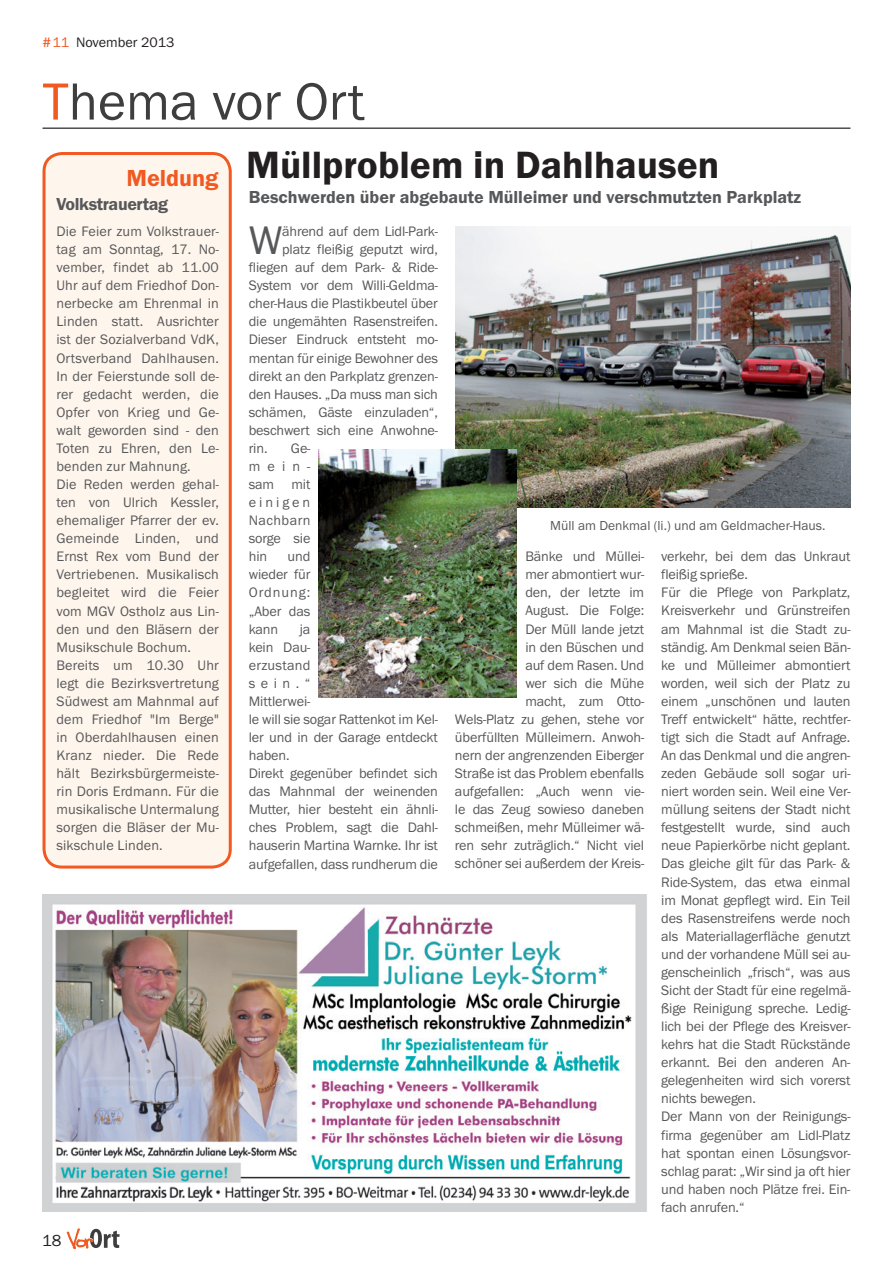
<style>
.page{position:relative;width:893px;height:1263px;background:#fff}
.page>*{position:absolute;margin:0;border:0;box-sizing:border-box;transform-origin:0 0}
.t1{font:54px "Franklin Goth EF";color:#3e3e3f}
.t2{font:41.4px "Franklin Goth EF";color:#57585a}
.t3{font:600 39.45px "Franklin Goth EF";color:#231f20}
.t4{font:600 24px "Franklin Goth EF";color:#f15921}
.t5{font:600 18px "Franklin Goth EF";color:#57585a}
.t6{font:600 18px "Franklin Goth EF";letter-spacing:-.02em;color:#57585a}
.t7{font:16.5px "Franklin Goth EF";color:#231f20}
.t8{font:14.25px/18px "Franklin Goth EF";letter-spacing:-.01em;color:#57585a;text-align:justify}
.t9{font:14.25px/18px "Franklin Goth EF";letter-spacing:.01em;color:#57585a}
.t10{font:14.25px "Franklin Goth EF";color:#231f20}
.t11{font:13.5px "Franklin Goth EF";color:#57585a}
.s1{color:#f15921}
</style>
<div class="page">
<svg style="left:67px;top:1228px;width:53px;height:21px"></svg>
<hr style="left:43px;top:128px;width:807px;height:1px;background:#231f20">
<img style="left:455px;top:227px;width:395px;height:280px">
<img style="left:43px;top:894px;width:604px;height:318px">
<img style="left:319px;top:450px;width:198px;height:247px">
<div style="left:44px;top:154px;width:186px;height:713px;background:#fef5ec;border-radius:18px"></div>
<div style="left:43px;top:152px;width:189px;height:716px;border:3px solid #f15921;border-radius:18px"></div>
<p class="t10" style="left:42px;top:35px;width:133px"><span class="s1">#11</span> November 2013</p>
<h1 class="t1" style="left:43px;top:72px;width:324px"><span class="s1">T</span>hema vor Ort</h1>
<h3 class="t3" style="left:246px;top:143px;width:475px">Müllproblem in Dahlhausen</h3>
<p class="t5" style="left:249px;top:187px;width:554px">Beschwerden über abgebaute Mülleimer und verschmutzten Parkplatz</p>
<h2 class="t2" style="left:249px;top:218px;width:35px">W</h2>
<p class="t8" style="left:282px;top:222px;width:157px">ährend auf dem Lidl-Park-</p>
<h3 class="t4" style="left:126px;top:165px;width:94px">Meldung</h3>
<p class="t6" style="left:56px;top:194px;width:113px">Volkstrauertag</p>
<p class="t9" style="left:56px;top:222px;width:164px">Die Feier zum Volkstrauer&shy;tag am Sonntag, 17. No&shy;vember, findet ab 11.00<br>Uhr auf dem Friedhof Don&shy;nerbecke am Ehrenmal in<br>Linden statt. Ausrichter ist der Sozialverband VdK,<br>Ortsverband Dahlhausen.<br>In der Feierstunde soll de&shy;rer gedacht werden, die<br>Opfer von Krieg und Ge&shy;walt geworden sind - den<br>Toten zu Ehren, den Le&shy;benden zur Mahnung.<br>Die Reden werden gehal&shy;ten von Ulrich Kessler, ehemaliger Pfarrer der ev.<br>Gemeinde Linden, und<br>Ernst Rex vom Bund der<br>Vertriebenen. Musikalisch begleitet wird die Feier vom MGV Ostholz aus Lin&shy;den und den Bläsern der<br>Musikschule Bochum.<br>Bereits um 10.30 Uhr legt die Bezirksvertretung<br>Südwest am Mahnmal auf dem Friedhof "Im Berge" in Oberdahlhausen einen<br>Kranz nieder. Die Rede hält Bezirksbürgermeiste&shy;rin Doris Erdmann. Für die musikalische Untermalung sorgen die Bläser der Mu&shy;sikschule Linden.</p>
<p class="t8" style="left:282px;top:241px;width:157px">platz fleißig geputzt wird,</p>
<p class="t8" style="left:249px;top:259px;width:191px">fliegen auf dem Park- &amp; Ride-</p>
<p class="t8" style="left:249px;top:277px;width:191px">System vor dem Willi-Geldma-</p>
<p class="t8" style="left:249px;top:295px;width:191px">cher-Haus die Plastikbeutel über</p>
<p class="t8" style="left:249px;top:313px;width:191px">die ungemähten Rasenstreifen.</p>
<p class="t8" style="left:249px;top:331px;width:191px">Dieser Eindruck entsteht mo-</p>
<p class="t8" style="left:249px;top:349px;width:191px">mentan für einige Bewohner des</p>
<p class="t8" style="left:249px;top:367px;width:191px">direkt an den Parkplatz grenzen-</p>
<p class="t8" style="left:249px;top:385px;width:191px">den Hauses. „Da muss man sich</p>
<p class="t8" style="left:249px;top:403px;width:191px">schämen, Gäste einzuladen“,</p>
<p class="t8" style="left:249px;top:421px;width:191px">beschwert sich eine Anwohne-</p>
<p class="t8" style="left:249px;top:439px;width:20px">rin.</p>
<p class="t8" style="left:249px;top:439px;width:63px;text-indent:42px">Ge&shy;mein&shy;sam mit einigen Nachbarn sorge sie hin</p>
<p class="t11" style="left:550px;top:518px;width:277px">Müll am Denkmal (li.) und am Geldmacher-Haus.</p>
<p class="t8" style="left:455px;top:548px;width:191px;text-align:right">Bänke und Müllei-<br>mer abmontiert wur-<br>den, der letzte im<br>August. Die Folge:<br>Der Müll lande jetzt<br>in den Büschen und<br>auf dem Rasen. Und<br>wer sich die Mühe<br>macht, zum Otto-<br>Wels-Platz zu gehen, stehe vor überfüllten Mülleimern. Anwoh&shy;nern der angrenzenden Eiberger<br>Straße ist das Problem ebenfalls aufgefallen: „Auch wenn vie&shy;le das Zeug sowieso daneben schmeißen, mehr Mülleimer wä&shy;ren sehr zuträglich.“ Nicht viel schöner sei außerdem der Kreis-</p>
<p class="t8" style="left:661px;top:548px;width:191px;text-align:left">verkehr, bei dem das Unkraut fleißig sprieße.<br>Für die Pflege von Parkplatz,<br>Kreisverkehr und Grünstreifen am Mahnmal ist die Stadt zu&shy;ständig. Am Denkmal seien Bän&shy;ke und Mülleimer abmontiert worden, weil sich der Platz zu einem „unschönen und lauten<br>Treff entwickelt“ hätte, rechtfer&shy;tigt sich die Stadt auf Anfrage.<br>An das Denkmal und die angren&shy;zeden Gebäude soll sogar uri&shy;niert worden sein. Weil eine Ver&shy;müllung seitens der Stadt nicht festgestellt wurde, sind auch neue Papierkörbe nicht geplant.<br>Das gleiche gilt für das Park- &amp;<br>Ride-System, das etwa einmal im Monat gepflegt wird. Ein Teil des Rasenstreifens werde noch als Materiallagerfläche genutzt und der vorhandene Müll sei au&shy;genscheinlich „frisch“, was aus<br>Sicht der Stadt für eine regelmä&shy;ßige Reinigung spreche. Ledig&shy;lich bei der Pflege des Kreisver&shy;kehrs hat die Stadt Rückstände erkannt. Bei den anderen An&shy;gelegenheiten wird sich vorerst nichts bewegen.<br>Der Mann von der Reinigungs&shy;firma gegenüber am Lidl-Platz hat spontan einen Lösungsvor&shy;schlag parat: „Wir sind ja oft hier und haben noch Plätze frei. Ein&shy;fach anrufen.“</p>
<p class="t8" style="left:249px;top:548px;width:63px;text-indent:39px">und wieder für Ordnung: „Aber das kann</p>
<p class="t8" style="left:249px;top:620px;width:191px;text-align:left;text-indent:51px">ja<br>kein Dau-<br>erzustand<br>sein.“<br>Mittlerwei-<br>le will sie sogar Rattenkot im Kel&shy;ler und in der Garage entdeckt haben.<br>Direkt gegenüber befindet sich das Mahnmal der weinenden<br>Mutter, hier besteht ein ähnli&shy;ches Problem, sagt die Dahl&shy;hauserin Martina Warnke. Ihr ist aufgefallen, dass rundherum die</p>
<p class="t7" style="left:42px;top:1232px;width:21px">18</p>
</div>
